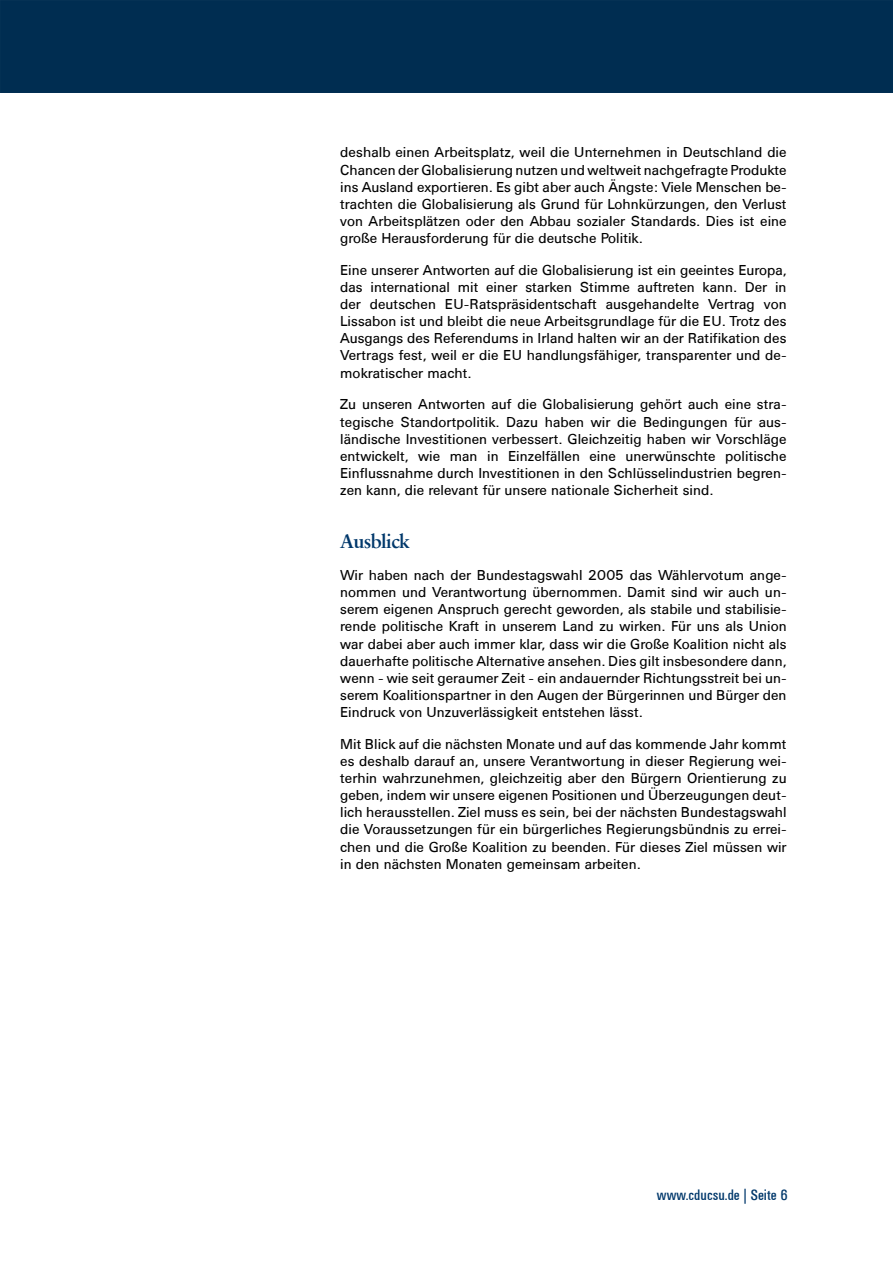
<style>
.page{position:relative;width:893px;height:1263px;background:#fff}
.page>*{position:absolute;margin:0;border:0;box-sizing:border-box;transform-origin:0 0}
.t1{font:700 19.5px "Sabon BSK";color:#00386b}
.t2{font:15px "Univers Condensed BSK";color:#00386b}
.t3{font:14.25px/17.1px "Univers BSK";color:#000;text-align:justify}
</style>
<div class="page">
<div style="left:0;top:0;width:892px;height:93px;background:#002d51"></div>
<p class="t3" style="left:340px;top:144px;width:448px">deshalb einen Arbeitsplatz, weil die Unternehmen in Deutschland die Chancen der Globalisierung nutzen und weltweit nachgefragte Produkte ins Ausland exportieren. Es gibt aber auch Ängste: Viele Menschen be&shy;trachten die Globalisierung als Grund für Lohnkürzungen, den Verlust von Arbeitsplätzen oder den Abbau sozialer Standards. Dies ist eine große Herausforderung für die deutsche Politik.</p>
<p class="t3" style="left:340px;top:262px;width:448px">Eine unserer Antworten auf die Globalisierung ist ein geeintes Europa, das international mit einer starken Stimme auftreten kann. Der in der deutschen EU-Ratspräsidentschaft ausgehandelte Vertrag von Lissabon ist und bleibt die neue Arbeitsgrundlage für die EU. Trotz des Ausgangs des Referendums in Irland halten wir an der Ratifikation des Vertrags fest, weil er die EU handlungsfähiger, transparenter und de&shy;mokratischer macht.</p>
<p class="t3" style="left:340px;top:396px;width:448px">Zu unseren Antworten auf die Globalisierung gehört auch eine stra&shy;tegische Standortpolitik. Dazu haben wir die Bedingungen für aus&shy;ländische Investitionen verbessert. Gleichzeitig haben wir Vorschläge entwickelt, wie man in Einzelfällen eine unerwünschte politische Einflussnahme durch Investitionen in den Schlüsselindustrien begren&shy;zen kann, die relevant für unsere nationale Sicherheit sind.</p>
<h1 class="t1" style="left:340px;top:530px;width:71px">Ausblick</h1>
<p class="t3" style="left:340px;top:567px;width:448px">Wir haben nach der Bundestagswahl 2005 das Wählervotum ange&shy;nommen und Verantwortung übernommen. Damit sind wir auch un&shy;serem eigenen Anspruch gerecht geworden, als stabile und stabilisie&shy;rende politische Kraft in unserem Land zu wirken. Für uns als Union war dabei aber auch immer klar, dass wir die Große Koalition nicht als dauerhafte politische Alternative ansehen. Dies gilt insbesondere dann, wenn - wie seit geraumer Zeit - ein andauernder Richtungsstreit bei un&shy;se-rem Koalitionspartner in den Augen der Bürgerinnen und Bürger den Eindruck von Unzuverlässigkeit entstehen lässt.</p>
<p class="t3" style="left:340px;top:736px;width:448px">Mit Blick auf die nächsten Monate und auf das kommende Jahr kommt es deshalb darauf an, unsere Verantwortung in dieser Regierung wei&shy;terhin wahrzunehmen, gleichzeitig aber den Bürgern Orientierung zu geben, indem wir unsere eigenen Positionen und Überzeugungen deut&shy;lich herausstellen. Ziel muss es sein, bei der nächsten Bundestagswahl die Voraussetzungen für ein bürgerliches Regierungsbündnis zu errei&shy;chen und die Große Koalition zu beenden. Für dieses Ziel müssen wir in den nächsten Monaten gemeinsam arbeiten.</p>
<p class="t2" style="left:657px;top:1187px;width:121px">www.cducsu.de | Seite</p>
</div>
